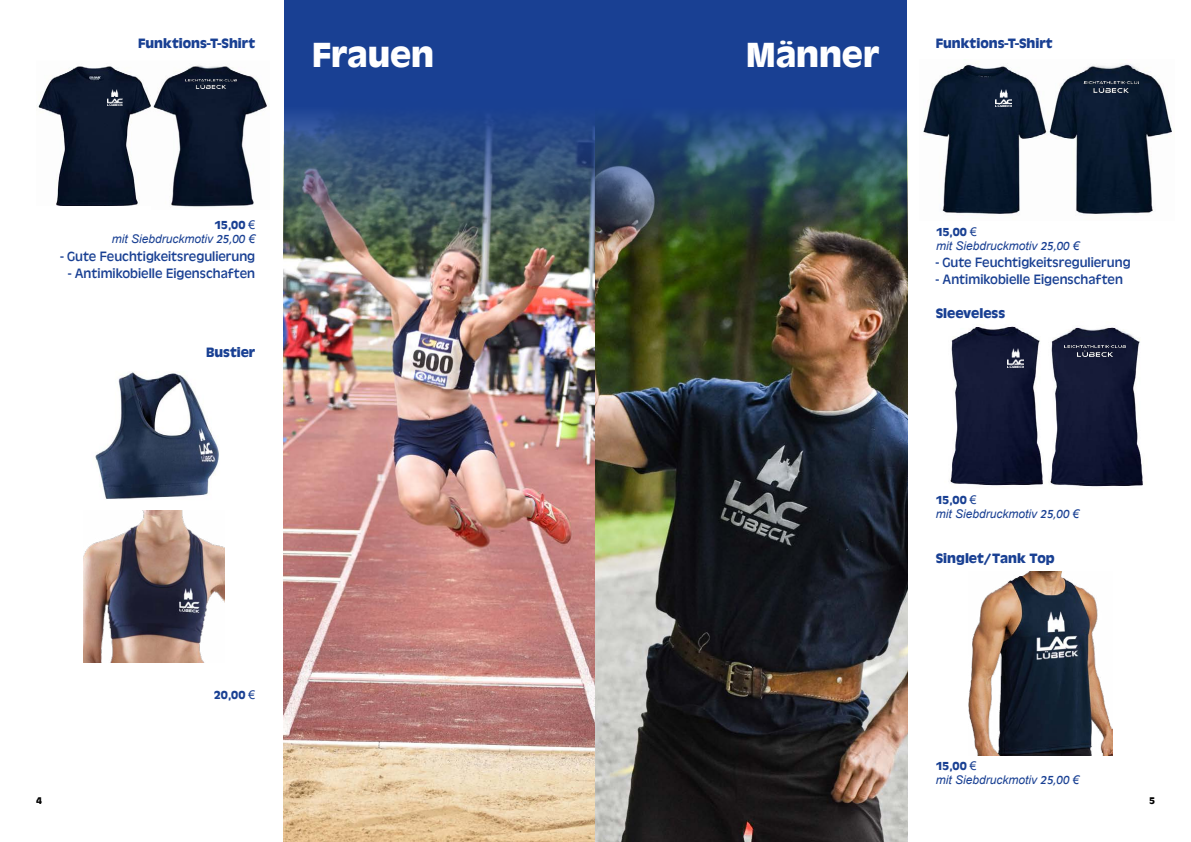
<style>
.page{position:relative;width:1191px;height:842px;background:#fff}
.page>*{position:absolute;margin:0;border:0;box-sizing:border-box;transform-origin:0 0}
.t1{font:700 36px "Antique Oli T";color:#fff}
.t2{font:14px "Antique Oli T";color:#194093}
.t3{font:700 14px "Antique Oli T";color:#194093}
.t4{font:italic 12px "Arial";color:#194093}
.t5{font:700 12px "Antique Oli T";color:#194093}
.t6{font:700 10px "Antique Oli T";color:#000}
.s1{font-family:"Arial";font-weight:400}
.s2{font-family:"Antique Oli T"}
</style>
<div class="page">
<div style="left:283px;top:0;width:312px;height:842px;background:#194093"></div>
<img style="left:283px;top:99px;width:312px;height:743px">
<img style="left:83px;top:511px;width:141px;height:151px">
<img style="left:38px;top:66px;width:113px;height:140px">
<img style="left:153px;top:65px;width:114px;height:142px">
<img style="left:185px;top:79px;width:51px;height:10px">
<img style="left:107px;top:90px;width:15px;height:15px">
<img style="left:95px;top:372px;width:124px;height:127px">
<img style="left:595px;top:0;width:312px;height:842px">
<img style="left:923px;top:64px;width:124px;height:150px">
<img style="left:1047px;top:64px;width:125px;height:150px">
<img style="left:1083px;top:82px;width:55px;height:10px">
<img style="left:996px;top:89px;width:15px;height:18px">
<img style="left:950px;top:326px;width:93px;height:160px">
<img style="left:1050px;top:327px;width:93px;height:160px">
<img style="left:1064px;top:346px;width:61px;height:11px">
<img style="left:1007px;top:349px;width:16px;height:18px">
<img style="left:969px;top:572px;width:143px;height:184px">
<p class="t3" style="left:138px;top:35px;width:118px">Funktions-T-Shirt</p>
<h1 class="t1" style="left:312px;top:35px;width:123px">Frauen</h1>
<p class="t5" style="left:214px;top:218px;width:42px">15,00 <span class="s1">€</span></p>
<p class="t4" style="left:112px;top:231px;width:145px">mit Siebdruckmotiv <span class="s2">25,00</span> €</p>
<p class="t2" style="left:60px;top:249px;width:196px">- Gute Feuchtigkeitsregulierung</p>
<p class="t2" style="left:68px;top:266px;width:189px">- Antimikobielle Eigenschaften</p>
<p class="t3" style="left:206px;top:345px;width:50px">Bustier</p>
<p class="t6" style="left:36px;top:795px;width:7px">4</p>
<p class="t5" style="left:214px;top:689px;width:43px">20,00 <span class="s1">€</span></p>
<h1 class="t1" style="left:746px;top:35px;width:134px">Männer</h1>
<p class="t3" style="left:935px;top:35px;width:118px">Funktions-T-Shirt</p>
<p class="t5" style="left:936px;top:225px;width:42px">15,00 <span class="s1">€</span></p>
<p class="t4" style="left:936px;top:238px;width:145px">mit Siebdruckmotiv <span class="s2">25,00</span> €</p>
<p class="t2" style="left:935px;top:255px;width:196px">- Gute Feuchtigkeitsregulierung</p>
<p class="t2" style="left:935px;top:272px;width:189px">- Antimikobielle Eigenschaften</p>
<p class="t3" style="left:935px;top:306px;width:71px">Sleeveless</p>
<p class="t5" style="left:935px;top:493px;width:42px">15,00 <span class="s1">€</span></p>
<p class="t4" style="left:935px;top:506px;width:145px">mit Siebdruckmotiv <span class="s2">25,00</span> €</p>
<p class="t3" style="left:935px;top:551px;width:120px">Singlet/Tank Top</p>
<p class="t5" style="left:935px;top:759px;width:42px">15,00 <span class="s1">€</span></p>
<p class="t4" style="left:935px;top:772px;width:145px">mit Siebdruckmotiv <span class="s2">25,00</span> €</p>
<p class="t6" style="left:1149px;top:795px;width:7px">5</p>
</div>
